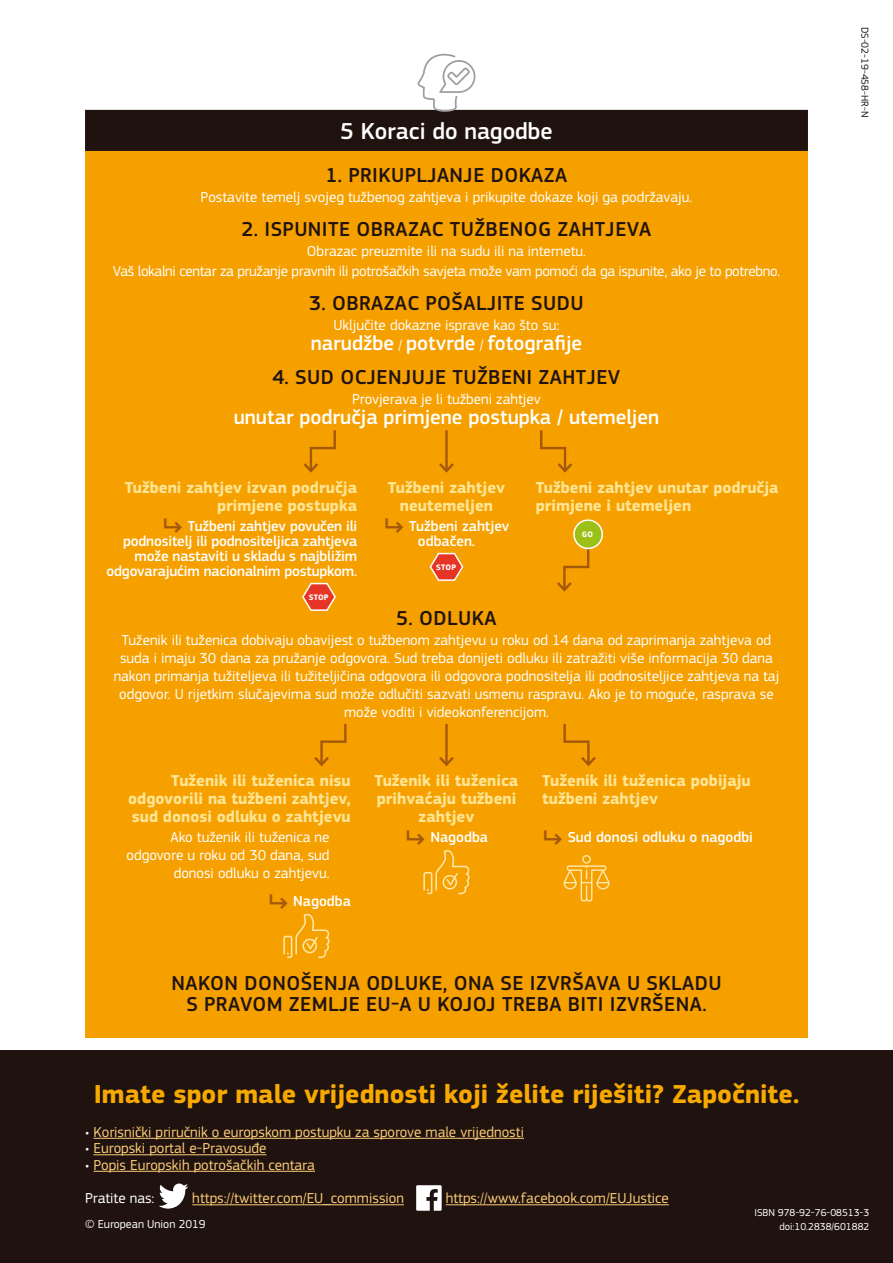
<style>
.page{position:relative;width:893px;height:1263px;background:#fff}
.page>*{position:absolute;margin:0;border:0;box-sizing:border-box;transform-origin:0 0}
.Pannel_Title{font:700 27px "EC Square Sans Pro";color:#f7a900}
._01_Title_1{font:500 24px "EC Square Sans Pro";color:#fff}
._02_Title_2{font:500 21px/21px "EC Square Sans Pro";letter-spacing:.02em;color:#20130f;text-align:center}
._00_Body{font:500 21px "EC Square Sans Pro";color:#fff}
._03_Title_3{font:700 16.5px/18px "EC Square Sans Pro";color:#ffe594;text-align:center}
._00_Body-2{font:15px/18px "EC Square Sans Pro";color:#fff;text-align:center}
.t1{font:500 15px/15px "EC Square Sans Pro";letter-spacing:-.01em;color:#fff;text-align:right}
.Body_white{font:15px "EC Square Sans Pro";color:#fccc78}
._00_Body-3{font:15px "EC Square Sans Pro";letter-spacing:-.02em;color:#fff}
.Body_white-2{font:15px "EC Square Sans Pro";color:#fff}
.Copyright{font:12px "EC Square Sans Pro";color:#fff}
.doi{font:10.5px "EC Square Sans Pro";color:#fff}
.doi-2{font:10.5px "EC Square Sans Pro";color:#1a1a18}
.Body_panneau{font:700 8.25px "EC Square Sans Pro";letter-spacing:.015em;color:#fff}
.s1{font-weight:400;font-size:15px}
.s2{font-weight:700;font-size:24px;color:#a4590a}
.s3{color:#fff}
</style>
<div class="page">
<div style="left:0;top:1050px;width:893px;height:213px;background:#20130f"></div>
<div style="left:85px;top:55px;width:723px;height:983px;background:#f6a000"></div>
<div style="left:85px;top:109px;width:723px;height:42px;background:#20130f"></div>
<div style="left:81px;top:32px;width:731px;height:78px;background:#fff"></div>
<svg style="left:417px;top:54px;width:58px;height:58px"></svg>
<svg style="left:303px;top:430px;width:33px;height:43px"></svg>
<hr style="left:445px;top:430px;width:3px;height:41px;background:#a4590a">
<svg style="left:439px;top:461px;width:15px;height:12px"></svg>
<svg style="left:540px;top:430px;width:33px;height:43px"></svg>
<svg style="left:302px;top:582px;width:34px;height:29px"></svg>
<svg style="left:429px;top:552px;width:35px;height:29px"></svg>
<svg style="left:557px;top:547px;width:33px;height:45px"></svg>
<div style="left:574px;top:520px;width:28px;height:28px;background:#9bc017;border-radius:50%"></div>
<div style="left:573px;top:519px;width:30px;height:30px;border:2px solid #fff;border-radius:50%"></div>
<svg style="left:314px;top:723px;width:33px;height:43px"></svg>
<hr style="left:445px;top:724px;width:3px;height:40px;background:#a4590a">
<svg style="left:439px;top:754px;width:15px;height:12px"></svg>
<svg style="left:563px;top:723px;width:33px;height:43px"></svg>
<svg style="left:283px;top:914px;width:47px;height:44px"></svg>
<svg style="left:423px;top:850px;width:47px;height:44px"></svg>
<svg style="left:563px;top:855px;width:47px;height:47px"></svg>
<hr style="left:94px;top:1138px;width:430px;height:1px;background:#fccc78">
<hr style="left:94px;top:1154px;width:172px;height:1px;background:#fccc78">
<hr style="left:94px;top:1171px;width:221px;height:1px;background:#fccc78">
<hr style="left:192px;top:1204px;width:212px;height:1px;background:#fccc78">
<hr style="left:446px;top:1204px;width:223px;height:1px;background:#fccc78">
<svg style="left:159px;top:1183px;width:29px;height:25px"></svg>
<svg style="left:416px;top:1185px;width:26px;height:26px"></svg>
<h1 class="_01_Title_1" style="left:340px;top:117px;width:214px">5 Koraci do nagodbe</h1>
<p class="_02_Title_2" style="left:325px;top:165px;width:243px">1. PRIKUPLJANJE DOKAZA</p>
<p class="_00_Body-2" style="left:201px;top:188px;width:493px">Postavite temelj svojeg tužbenog zahtjeva i prikupite dokaze koji ga podržavaju.</p>
<p class="_02_Title_2" style="left:242px;top:219px;width:411px">2. ISPUNITE OBRAZAC TUŽBENOG ZAHTJEVA</p>
<p class="_00_Body-2" style="left:307px;top:242px;width:281px">Obrazac preuzmite ili na sudu ili na internetu.</p>
<p class="_00_Body-3" style="left:113px;top:262px;width:669px">Vaš lokalni centar za pružanje pravnih ili potrošačkih savjeta može vam pomoći da ga ispunite, ako je to potrebno.</p>
<p class="_02_Title_2" style="left:309px;top:293px;width:276px">3. OBRAZAC POŠALJITE SUDU</p>
<p class="_00_Body-2" style="left:333px;top:316px;width:228px">Uključite dokazne isprave kao što su:</p>
<p class="_00_Body" style="left:311px;top:331px;width:273px">narudžbe <span class="s1">/</span> potvrde <span class="s1">/</span> fotografije</p>
<p class="_02_Title_2" style="left:272px;top:367px;width:350px">4. SUD OCJENJUJE TUŽBENI ZAHTJEV</p>
<p class="_00_Body-2" style="left:352px;top:390px;width:190px">Provjerava je li tužbeni zahtjev</p>
<p class="_00_Body" style="left:234px;top:405px;width:427px">unutar područja primjene postupka / utemeljen</p>
<p class="_03_Title_3" style="left:125px;top:479px;width:234px;text-align:right">Tužbeni zahtjev izvan područja primjene postupka</p>
<p class="_03_Title_3" style="left:388px;top:479px;width:119px">Tužbeni zahtjev neutemeljen</p>
<p class="_03_Title_3" style="left:536px;top:479px;width:244px;text-align:left">Tužbeni zahtjev unutar područja primjene i utemeljen</p>
<p class="t1" style="left:106px;top:518px;width:252px"><span class="s2">↳</span> Tužbeni zahtjev povučen ili podnositelj ili podnositeljica zahtjeva može nastaviti u skladu s najbližim odgovarajućim nacionalnim postupkom.</p>
<p class="Body_panneau" style="left:309px;top:592px;width:21px">STOP</p>
<p class="t1" style="left:384px;top:518px;width:127px;text-align:center"><span class="s2">↳</span> Tužbeni zahtjev odbačen.</p>
<p class="Body_panneau" style="left:436px;top:562px;width:21px">STOP</p>
<p class="Body_panneau" style="left:582px;top:529px;width:13px">GO</p>
<p class="_02_Title_2" style="left:396px;top:608px;width:102px">5. ODLUKA</p>
<p class="_00_Body-2" style="left:114px;top:631px;width:667px">Tuženik ili tuženica dobivaju obavijest o tužbenom zahtjevu u roku od 14 dana od zaprimanja zahtjeva od suda i imaju 30 dana za pružanje odgovora. Sud treba donijeti odluku ili zatražiti više informacija 30 dana nakon primanja tužiteljeva ili tužiteljičina odgovora ili odgovora podnositelja ili podnositeljice zahtjeva na taj odgovor. U rijetkim slučajevima sud može odlučiti sazvati usmenu raspravu. Ako je to moguće, rasprava se može voditi i videokonferencijom.</p>
<p class="_03_Title_3" style="left:128px;top:772px;width:224px;text-align:justify;text-indent:43px">Tuženik ili tuženica nisu odgovorili na tužbeni zahtjev, sud donosi odluku o zahtjevu</p>
<p class="_03_Title_3" style="left:375px;top:772px;width:145px">Tuženik ili tuženica prihvaćaju tužbeni zahtjev</p>
<p class="_03_Title_3" style="left:542px;top:772px;width:210px;text-align:left">Tuženik ili tuženica pobijaju tužbeni zahtjev</p>
<p class="_00_Body-2" style="left:127px;top:828px;width:204px;text-align:right">Ako tuženik ili tuženica ne odgovore u roku od 30 dana, sud donosi odluku o zahtjevu.</p>
<p class="t1" style="left:268px;top:894px;width:85px"><span class="s2">↳</span> Nagodba</p>
<p class="t1" style="left:405px;top:830px;width:85px"><span class="s2">↳</span> Nagodba</p>
<p class="t1" style="left:542px;top:830px;width:212px"><span class="s2">↳</span> Sud donosi odluku o nagodbi</p>
<p class="_02_Title_2" style="left:171px;top:973px;width:552px">NAKON DONOŠENJA ODLUKE, ONA SE IZVRŠAVA U SKLADU<br>S PRAVOM ZEMLJE EU-A U KOJOJ TREBA BITI IZVRŠENA.</p>
<p class="doi-2" style="left:871px;top:27px;width:92px;rotate:90deg">DS-02-19-458-HR-N</p>
<p class="Pannel_Title" style="left:94px;top:1078px;width:707px">Imate spor male vrijednosti koji želite riješiti? Započnite.</p>
<p class="Body_white" style="left:85px;top:1123px;width:440px"><span class="s3">•</span> Korisnički priručnik o europskom postupku za sporove male vrijednosti</p>
<p class="Body_white" style="left:85px;top:1139px;width:183px"><span class="s3">•</span> Europski portal e-Pravosuđe</p>
<p class="Body_white" style="left:85px;top:1156px;width:231px"><span class="s3">•</span> Popis Europskih potrošačkih centara</p>
<p class="Body_white-2" style="left:85px;top:1189px;width:71px">Pratite nas:</p>
<p class="Body_white" style="left:192px;top:1189px;width:213px">https://twitter.com/EU_commission</p>
<p class="Body_white" style="left:446px;top:1189px;width:225px">https://www.facebook.com/EUJustice</p>
<p class="Copyright" style="left:85px;top:1217px;width:122px">© European Union 2019</p>
<p class="doi" style="left:754px;top:1207px;width:116px">ISBN 978-92-76-08513-3</p>
<p class="doi" style="left:780px;top:1220px;width:91px">doi:10.2838/601882</p>
</div>
